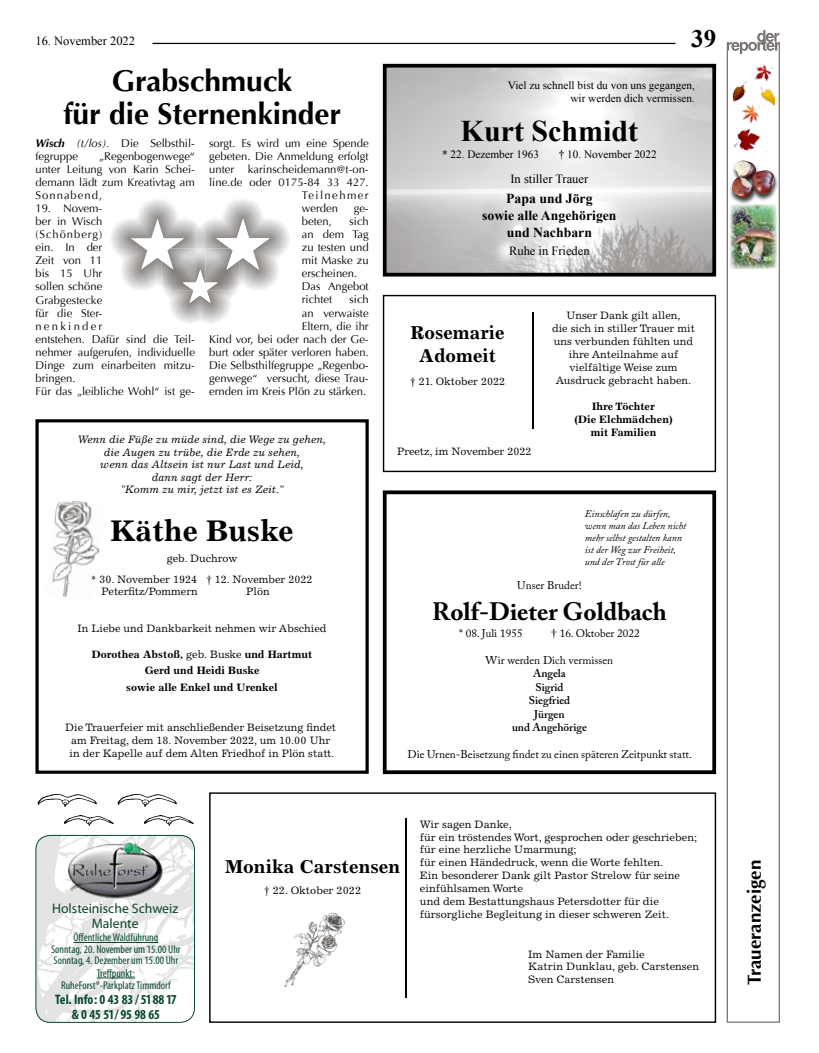
<style>
.page{position:relative;width:819px;height:1053px;background:#fff}
.page>*{position:absolute;margin:0;border:0;box-sizing:border-box;transform-origin:0 0}
.t1{font:700 30px/32.5px "Optima";color:#000;text-align:center}
.t2{font:700 30px "Times New Roman";color:#000}
.t3{font:700 30px "Excelsior LT Std";color:#000}
.t4{font:700 25px "Adobe Caslon Pro";color:#000}
.t5{font:700 25px "Times New Roman";color:#000}
.t6{font:700 18.75px/22.5px "Excelsior LT Std";color:#000;text-align:center}
.t7{font:700 18.75px "Optima";color:#000}
.t8{font:700 13.75px/16.6px "Times New Roman";color:#000;text-align:center}
.t9{font:700 condensed 13.75px/15px "Myriad Pro";color:#08492b;text-align:center}
.t10{font:13.75px/15px "Myriad Pro";color:#0b4824;text-align:center}
.t11{font:12.5px "Times New Roman";color:#000}
.t12{font:11.25px/13px "Optima";color:#000}
.t13{font:condensed 11.25px/11.2px "Myriad Pro";color:#08492b;text-align:center}
.t14{font:11.25px "Adobe Caslon Pro";color:#000}
.t15{font:11.25px/13.1px "Times New Roman";color:#000;text-align:right}
.t16{font:600 11.25px/13.5px "Adobe Caslon Pro";color:#000;text-align:center}
.t17{font:11.25px "Optima";letter-spacing:.13em;color:#000}
.t18{font:10.75px/12.9px "Excelsior LT Std Roman";color:#000;text-align:center}
.t19{font:italic 10.75px/12.5px "Excelsior LT Std";color:#000;text-align:center}
.t20{font:700 10.75px/12.9px "Excelsior LT Std";color:#000;text-align:center}
.t21{font:italic 10px/12px "Adobe Caslon Pro";color:#000}
.s1{font-weight:700;font-style:italic}
.s2{font-style:italic}
.s3{font-family:"Excelsior LT Std Roman";font-weight:400}
.s4{font-weight:400}
</style>
<div class="page">
<hr style="left:152px;top:43px;width:523px;height:1px;background:#000">
<img style="left:35px;top:836px;width:160px;height:186px">
<div style="left:35px;top:834px;width:160px;height:188px;border:1px solid #08492b;border-radius:15px"></div>
<img style="left:68px;top:842px;width:95px;height:57px">
<hr style="left:73px;top:942px;width:85px;height:1px;background:#08492b">
<hr style="left:97px;top:977px;width:38px;height:1px;background:#08492b">
<hr style="left:532px;top:312px;width:1px;height:117px;background:#000">
<div style="left:383px;top:295px;width:333px;height:177px;border:1px solid #000"></div>
<hr style="left:405px;top:817px;width:1px;height:180px;background:#000">
<svg style="left:284px;top:912px;width:62px;height:76px"></svg>
<div style="left:209px;top:792px;width:507px;height:230px;border:1px solid #000"></div>
<div style="left:383px;top:490px;width:333px;height:284px;border:4px solid #000"></div>
<img style="left:388px;top:69px;width:323px;height:202px">
<div style="left:383px;top:64px;width:333px;height:212px;border:4px solid #000"></div>
<img style="left:52px;top:501px;width:48px;height:96px">
<svg style="left:92px;top:575px;width:4px;height:10px"></svg>
<div style="left:35px;top:419px;width:333px;height:354px;border:3px solid #000"></div>
<svg style="left:726px;top:54px;width:54px;height:968px"></svg>
<svg style="left:726px;top:30px;width:54px;height:24px"></svg>
<img style="left:730px;top:205px;width:46px;height:64px">
<div style="left:729px;top:160px;width:49px;height:44px;background:#000;opacity:.75"></div>
<img style="left:732px;top:160px;width:42px;height:37px">
<img style="left:732px;top:65px;width:42px;height:87px">
<img style="left:37px;top:794px;width:157px;height:32px">
<svg style="left:131px;top:218px;width:139px;height:85px"></svg>
<p class="t11" style="left:35px;top:32px;width:101px">16. November 2022</p>
<p class="t5" style="left:691px;top:21px;width:26px">39</p>
<p class="t1" style="left:63px;top:65px;width:279px">Grabschmuck<br>für die Sternenkinder</p>
<p class="t12" style="left:35px;top:136px;width:161px"><span class="s1">Wisch</span> <span class="s2">(t/los).</span> Die Selbsthil&shy;fegruppe</p>
<p class="t12" style="left:35px;top:149px;width:161px;text-align:justify;text-indent:64px">„Regenbogenwege“ unter Leitung von Karin Schei&shy;demann lädt zum Kreativtag am Sonnabend,</p>
<p class="t12" style="left:35px;top:202px;width:161px">19. Novem-<br>ber in Wisch<br>(Schönberg)<br>ein. In der<br>Zeit von 11<br>bis 15 Uhr<br>sollen schöne<br>Grabgestecke<br>für die Ster-<br>nenkinder<br>entstehen. Dafür sind die Teil&shy;nehmer aufgerufen, individuelle<br>Dinge zum einarbeiten mitzu&shy;bringen.<br>Für das „leibliche Wohl“ ist ge-</p>
<p class="t12" style="left:209px;top:136px;width:161px">sorgt. Es wird um eine Spende</p>
<p class="t12" style="left:209px;top:149px;width:161px">gebeten. Die Anmeldung erfolgt</p>
<p class="t12" style="left:209px;top:163px;width:161px">unter karinscheidemann@t-on-</p>
<p class="t12" style="left:209px;top:176px;width:161px">line.de oder 0175-84 33 427.</p>
<p class="t17" style="left:302px;top:188px;width:68px">Teilnehmer</p>
<p class="t12" style="left:302px;top:202px;width:38px">werden</p>
<p class="t12" style="left:354px;top:202px;width:16px">ge-</p>
<p class="t12" style="left:302px;top:215px;width:32px">beten,</p>
<p class="t12" style="left:302px;top:215px;width:68px;text-indent:48px">sich an dem Tag zu testen und mit Maske zu erscheinen.<br>Das Angebot richtet</p>
<p class="t12" style="left:209px;top:293px;width:161px;text-align:right">sich<br>an verwaiste<br>Eltern, die ihr<br>Kind vor, bei oder nach der Ge&shy;burt oder später verloren haben.<br>Die Selbsthilfegruppe „Regenbo&shy;genwege“ versucht, diese Trau&shy;ernden im Kreis Plön zu stärken.</p>
<p class="t19" style="left:78px;top:433px;width:250px">Wenn die Füße zu müde sind, die Wege zu gehen, die Augen zu trübe, die Erde zu sehen,<br>wenn das Altsein ist nur Last und Leid,<br>dann sagt der Herr:<br>"Komm zu mir, jetzt ist es Zeit."</p>
<p class="t3" style="left:110px;top:513px;width:185px">Käthe Buske</p>
<p class="t18" style="left:167px;top:551px;width:72px">geb. Duchrow</p>
<p class="t18" style="left:102px;top:585px;width:98px">Peterfitz/Pommern</p>
<p class="t18" style="left:246px;top:585px;width:25px">Plön</p>
<p class="t18" style="left:90px;top:573px;width:223px">* 30. November 1924 † 12. November 2022</p>
<p class="t18" style="left:78px;top:622px;width:250px">In Liebe und Dankbarkeit nehmen wir Abschied</p>
<p class="t20" style="left:92px;top:645px;width:222px;line-height:16.9px">Dorothea Abstoß, <span class="s3">geb. Buske</span> und Hartmut<br>Gerd und Heidi Buske<br>sowie alle Enkel und Urenkel</p>
<p class="t18" style="left:65px;top:720px;width:272px">Die Trauerfeier mit anschließender Beisetzung findet am Freitag, dem 18. November 2022, um 10.00 Uhr in der Kapelle auf dem Alten Friedhof in Plön statt.</p>
<p class="t15" style="left:508px;top:79px;width:188px">Viel zu schnell bist du von uns gegangen, wir werden dich vermissen.</p>
<p class="t2" style="left:460px;top:111px;width:179px">Kurt Schmidt</p>
<p class="t15" style="left:442px;top:147px;width:98px">* 22. Dezember 1963</p>
<p class="t15" style="left:558px;top:147px;width:100px">† 10. November 2022</p>
<p class="t11" style="left:510px;top:171px;width:79px">In stiller Trauer</p>
<p class="t8" style="left:482px;top:190px;width:136px">Papa und Jörg<br>sowie alle Angehörigen und Nachbarn</p>
<p class="t11" style="left:509px;top:243px;width:82px">Ruhe in Frieden</p>
<p class="t6" style="left:411px;top:321px;width:95px">Rosemarie<br>Adomeit</p>
<p class="t18" style="left:410px;top:375px;width:97px">† 21. Oktober 2022</p>
<p class="t18" style="left:397px;top:445px;width:136px">Preetz, im November 2022</p>
<p class="t18" style="left:552px;top:309px;width:144px">Unser Dank gilt allen,<br>die sich in stiller Trauer mit uns verbunden fühlten und ihre Anteilnahme auf vielfältige Weise zum<br>Ausdruck gebracht haben.</p>
<p class="t20" style="left:574px;top:400px;width:100px">Ihre Töchter<br>(Die Elchmädchen) mit Familien</p>
<p class="t21" style="left:585px;top:508px;width:103px">Einschlafen zu dürfen, wenn man das Leben nicht mehr selbst gestalten kann ist der Weg zur Freiheit, und der Trost für alle</p>
<p class="t14" style="left:517px;top:579px;width:66px">Unser Bruder!</p>
<p class="t4" style="left:432px;top:596px;width:236px">Rolf-Dieter Goldbach</p>
<p class="t14" style="left:459px;top:626px;width:65px">* 08. Juli 1955</p>
<p class="t14" style="left:551px;top:626px;width:90px">† 16. Oktober 2022</p>
<p class="t16" style="left:485px;top:653px;width:129px"><span class="s4">Wir werden Dich vermissen<br></span>Angela<br>Sigrid<br>Siegfried<br>Jürgen<br>und Angehörige</p>
<p class="t14" style="left:407px;top:747px;width:286px">Die Urnen-Beisetzung findet zu einen späteren Zeitpunkt statt.</p>
<p class="t10" style="left:52px;top:900px;width:128px">Holsteinische Schweiz<br>Malente</p>
<p class="t13" style="left:51px;top:932px;width:131px">Öffentliche Waldführung<br>Sonntag, 20. November um 15.00 Uhr<br>Sonntag, 4. Dezember um 15.00 Uhr</p>
<p class="t13" style="left:61px;top:966px;width:111px;line-height:12.5px">Treffpunkt:<br>RuheForst®-Parkplatz Timmdorf</p>
<p class="t9" style="left:55px;top:992px;width:123px">Tel. Info: 0 43 83 / 51 88 17 &amp; 0 45 51 / 95 98 65</p>
<p class="t6" style="left:225px;top:855px;width:177px">Monika Carstensen</p>
<p class="t18" style="left:264px;top:883px;width:98px">† 22. Oktober 2022</p>
<p class="t18" style="left:420px;top:817px;width:279px;text-align:left">Wir sagen Danke,<br>für ein tröstendes Wort, gesprochen oder geschrieben; für eine herzliche Umarmung;<br>für einen Händedruck, wenn die Worte fehlten.<br>Ein besonderer Dank gilt Pastor Strelow für seine einfühlsamen Worte<br>und dem Bestattungshaus Petersdotter für die fürsorgliche Begleitung in dieser schweren Zeit.</p>
<p class="t18" style="left:528px;top:947px;width:172px;text-align:left">Im Namen der Familie<br>Katrin Dunklau, geb. Carstensen<br>Sven Carstensen</p>
<p class="t7" style="left:743px;top:985px;width:127px;rotate:-90deg">Traueranzeigen</p>
</div>
